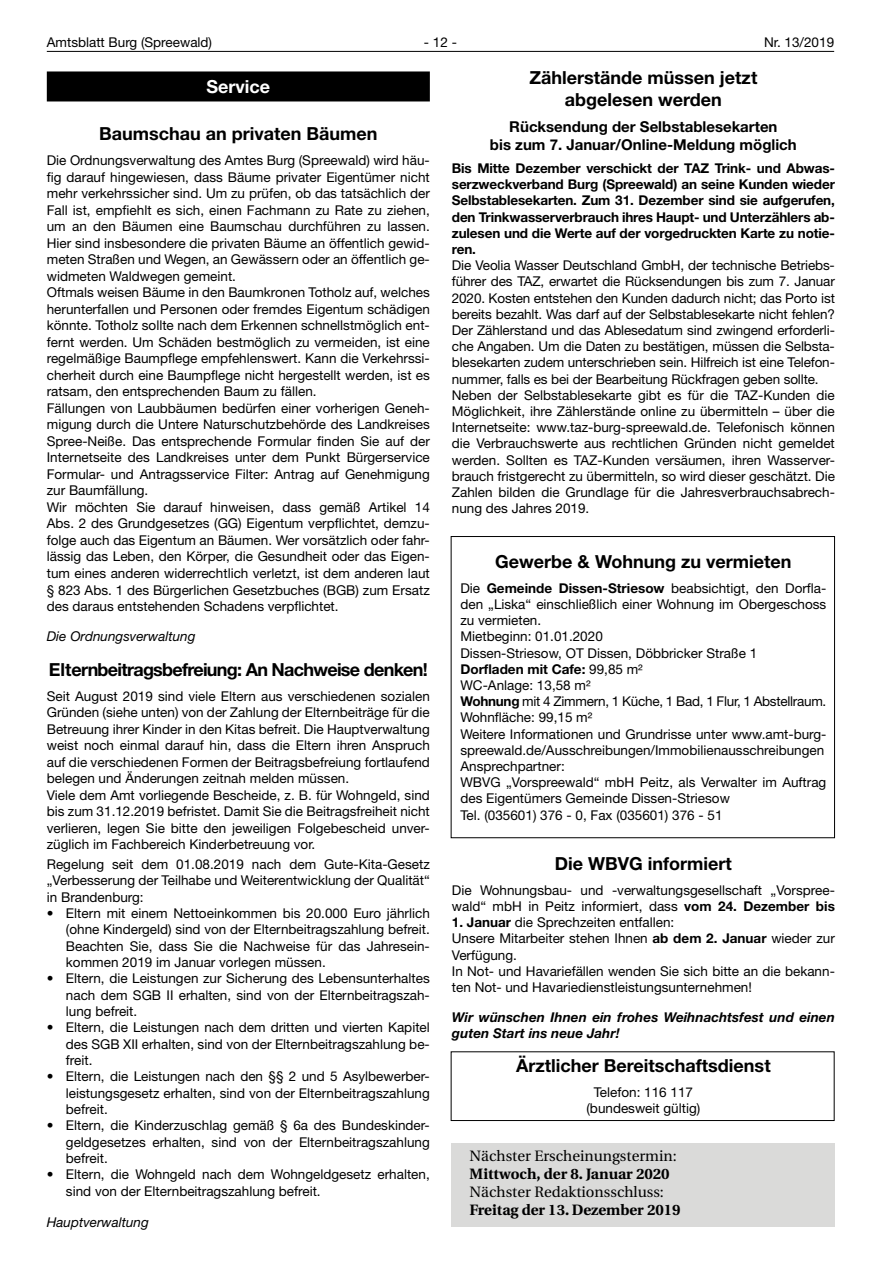
<style>
.page{position:relative;width:881px;height:1263px;background:#fff}
.page>*{position:absolute;margin:0;border:0;box-sizing:border-box;transform-origin:0 0}
.t1{font:700 18px/21.6px "Helvetica Neue LT";color:#000;text-align:center}
.t2{font:700 18px "Helvetica Neue LT";letter-spacing:-.04em;color:#000}
.t3{font:700 18px "Helvetica Neue LT";color:#fff}
.t4{font:700 15px/18px "Helvetica Neue LT";color:#000;text-align:center}
.t5{font:15px "Utopia";color:#000}
.t6{font:700 15px "Utopia";color:#000}
.t7{font:13.5px/16.2px "Helvetica Neue LT";color:#000}
.t8{font:700 13.5px/16.2px "Helvetica Neue LT";letter-spacing:-.01em;color:#000;text-align:justify}
.t9{font:italic 700 13.5px/16.2px "Helvetica Neue LT";color:#000}
.t10{font:italic 13.5px "Helvetica Neue LT";color:#000}
.s1{font-weight:700}
</style>
<div class="page">
<hr style="left:47px;top:51px;width:786px;height:1px;background:#000">
<div style="left:47px;top:71px;width:382px;height:30px;background:#000"></div>
<div style="left:451px;top:1143px;width:382px;height:84px;background:#dadad9"></div>
<div style="left:450px;top:1051px;width:384px;height:70px;border:1px solid #000"></div>
<p class="t7" style="left:47px;top:34px;width:167px">Amtsblatt Burg (Spreewald)</p>
<p class="t7" style="left:424px;top:34px;width:35px">- 12 -</p>
<p class="t7" style="left:763px;top:34px;width:72px">Nr. 13/2019</p>
<h1 class="t1" style="left:529px;top:67px;width:229px">Zählerstände müssen jetzt abgelesen werden</h1>
<p class="t4" style="left:489px;top:118px;width:308px">Rücksendung der Selbstablesekarten<br>bis zum 7. Januar/Online-Meldung möglich</p>
<p class="t8" style="left:451px;top:160px;width:384px">Bis Mitte Dezember verschickt der TAZ Trink- und Abwas&shy;serzweckverband Burg (Spreewald) an seine Kunden wieder Selbstablesekarten. Zum 31. Dezember sind sie aufgerufen, den Trinkwasserverbrauch ihres Haupt- und Unterzählers ab&shy;zulesen und die Werte auf der vorgedruckten Karte zu notie&shy;ren.</p>
<p class="t7" style="left:451px;top:257px;width:384px">Die Veolia Wasser Deutschland GmbH, der technische Betriebs&shy;führer des TAZ, erwartet die Rücksendungen bis zum 7. Januar 2020. Kosten entstehen den Kunden dadurch nicht; das Porto ist bereits bezahlt. Was darf auf der Selbstablesekarte nicht fehlen?<br>Der Zählerstand und das Ablesedatum sind zwingend erforderli&shy;che Angaben. Um die Daten zu bestätigen, müssen die Selbsta&shy;blesekarten zudem unterschrieben sein. Hilfreich ist eine Telefon&shy;nummer, falls es bei der Bearbeitung Rückfragen geben sollte.<br>Neben der Selbstablesekarte gibt es für die TAZ-Kunden die Möglichkeit, ihre Zählerstände online zu übermitteln – über die Internetseite: www.taz-burg-spreewald.de. Telefonisch können die Verbrauchswerte aus rechtlichen Gründen nicht gemeldet werden. Sollten es TAZ-Kunden versäumen, ihren Wasserver&shy;brauch fristgerecht zu übermitteln, so wird dieser geschätzt. Die Zahlen bilden die Grundlage für die Jahresverbrauchsabrech&shy;nung des Jahres 2019.</p>
<h1 class="t1" style="left:495px;top:550px;width:298px">Gewerbe &amp; Wohnung zu vermieten</h1>
<p class="t7" style="left:460px;top:580px;width:367px">Die <span class="s1">Gemeinde Dissen-Striesow</span> beabsichtigt, den Dorfla&shy;den „Liska“ einschließlich einer Wohnung im Obergeschoss zu vermieten.<br>Mietbeginn: 01.01.2020<br>Dissen-Striesow, OT Dissen, Döbbricker Straße 1<br><span class="s1">Dorfladen mit Cafe:</span> 99,85 m²<br>WC-Anlage: 13,58 m²<br><span class="s1">Wohnung</span> mit 4 Zimmern, 1 Küche, 1 Bad, 1 Flur, 1 Abstellraum.<br>Wohnfläche: 99,15 m²<br>Weitere Informationen und Grundrisse unter www.amt-burg&shy;spreewald.de/Ausschreibungen/Immobilienausschreibungen Ansprechpartner:<br>WBVG „Vorspreewald“ mbH Peitz, als Verwalter im Auftrag des Eigentümers Gemeinde Dissen-Striesow<br>Tel. (035601) 376 - 0, Fax (035601) 376 - 51</p>
<h1 class="t1" style="left:554px;top:852px;width:178px">Die WBVG informiert</h1>
<p class="t7" style="left:451px;top:882px;width:384px">Die Wohnungsbau- und -verwaltungsgesellschaft „Vorspree&shy;wald“ mbH in Peitz informiert, dass <span class="s1">vom 24. Dezember bis</span></p>
<p class="t7" style="left:451px;top:914px;width:384px"><span class="s1">1. Januar</span> die Sprechzeiten entfallen:<br>Unsere Mitarbeiter stehen Ihnen <span class="s1">ab dem 2. Januar</span> wieder zur Verfügung.<br>In Not- und Havariefällen wenden Sie sich bitte an die bekann&shy;ten Not- und Havariedienstleistungsunternehmen!</p>
<p class="t9" style="left:451px;top:1008px;width:384px">Wir wünschen Ihnen ein frohes Weihnachtsfest und einen guten Start ins neue Jahr!</p>
<h1 class="t1" style="left:516px;top:1055px;width:256px">Ärztlicher Bereitschaftsdienst</h1>
<p class="t7" style="left:586px;top:1084px;width:115px;text-align:center">Telefon: 116 117 (bundesweit gültig)</p>
<h1 class="t3" style="left:206px;top:75px;width:65px">Service</h1>
<h1 class="t1" style="left:99px;top:123px;width:280px">Baumschau an privaten Bäumen</h1>
<p class="t7" style="left:47px;top:152px;width:384px">Die Ordnungsverwaltung des Amtes Burg (Spreewald) wird häu&shy;fig darauf hingewiesen, dass Bäume privater Eigentümer nicht mehr verkehrssicher sind. Um zu prüfen, ob das tatsächlich der Fall ist, empfiehlt es sich, einen Fachmann zu Rate zu ziehen, um an den Bäumen eine Baumschau durchführen zu lassen.<br>Hier sind insbesondere die privaten Bäume an öffentlich gewid&shy;meten Straßen und Wegen, an Gewässern oder an öffentlich ge&shy;widmeten Waldwegen gemeint.<br>Oftmals weisen Bäume in den Baumkronen Totholz auf, welches herunterfallen und Personen oder fremdes Eigentum schädigen könnte. Totholz sollte nach dem Erkennen schnellstmöglich ent&shy;fernt werden. Um Schäden bestmöglich zu vermeiden, ist eine regelmäßige Baumpflege empfehlenswert. Kann die Verkehrssi&shy;cherheit durch eine Baumpflege nicht hergestellt werden, ist es ratsam, den entsprechenden Baum zu fällen.<br>Fällungen von Laubbäumen bedürfen einer vorherigen Geneh&shy;migung durch die Untere Naturschutzbehörde des Landkreises Spree-Neiße. Das entsprechende Formular finden Sie auf der Internetseite des Landkreises unter dem Punkt Bürgerservice Formular- und Antragsservice Filter: Antrag auf Genehmigung zur Baumfällung.<br>Wir möchten Sie darauf hinweisen, dass gemäß Artikel 14<br>Abs. 2 des Grundgesetzes (GG) Eigentum verpflichtet, demzu&shy;folge auch das Eigentum an Bäumen. Wer vorsätzlich oder fahr&shy;lässig das Leben, den Körper, die Gesundheit oder das Eigen&shy;tum eines anderen widerrechtlich verletzt, ist dem anderen laut § 823 Abs. 1 des Bürgerlichen Gesetzbuches (BGB) zum Ersatz des daraus entstehenden Schadens verpflichtet.</p>
<p class="t10" style="left:47px;top:628px;width:150px">Die Ordnungsverwaltung</p>
<h1 class="t2" style="left:49px;top:658px;width:380px">Elternbeitragsbefreiung: An Nachweise denken!</h1>
<p class="t7" style="left:47px;top:687px;width:384px">Seit August 2019 sind viele Eltern aus verschiedenen sozialen Gründen (siehe unten) von der Zahlung der Elternbeiträge für die Betreuung ihrer Kinder in den Kitas befreit. Die Hauptverwaltung weist noch einmal darauf hin, dass die Eltern ihren Anspruch auf die verschiedenen Formen der Beitragsbefreiung fortlaufend belegen und Änderungen zeitnah melden müssen.<br>Viele dem Amt vorliegende Bescheide, z. B. für Wohngeld, sind bis zum 31.12.2019 befristet. Damit Sie die Beitragsfreiheit nicht verlieren, legen Sie bitte den jeweiligen Folgebescheid unver&shy;züglich im Fachbereich Kinderbetreuung vor.</p>
<p class="t7" style="left:47px;top:856px;width:384px;text-align:justify">Regelung seit dem 01.08.2019 nach dem Gute-Kita-Gesetz „Verbesserung der Teilhabe und Weiterentwicklung der Qualität“ in Brandenburg:</p>
<p class="t7" style="left:66px;top:905px;width:365px;text-align:justify;text-indent:-19px">• Eltern mit einem Nettoeinkommen bis 20.000 Euro jährlich (ohne Kindergeld) sind von der Elternbeitragszahlung befreit.<br>Beachten Sie, dass Sie die Nachweise für das Jahresein&shy;kommen 2019 im Januar vorlegen müssen.</p>
<p class="t7" style="left:66px;top:970px;width:365px;text-align:justify;text-indent:-19px">• Eltern, die Leistungen zur Sicherung des Lebensunterhaltes nach dem SGB II erhalten, sind von der Elternbeitragszah&shy;lung befreit.</p>
<p class="t7" style="left:66px;top:1019px;width:365px;text-align:justify;text-indent:-19px">• Eltern, die Leistungen nach dem dritten und vierten Kapitel des SGB XII erhalten, sind von der Elternbeitragszahlung be&shy;freit.</p>
<p class="t7" style="left:66px;top:1068px;width:365px;text-align:justify;text-indent:-19px">• Eltern, die Leistungen nach den §§ 2 und 5 Asylbewerber&shy;leistungsgesetz erhalten, sind von der Elternbeitragszahlung befreit.</p>
<p class="t7" style="left:66px;top:1117px;width:365px;text-align:justify;text-indent:-19px">• Eltern, die Kinderzuschlag gemäß § 6a des Bundeskinder&shy;geldgesetzes erhalten, sind von der Elternbeitragszahlung befreit.</p>
<p class="t7" style="left:66px;top:1166px;width:365px;text-indent:-19px">• Eltern, die Wohngeld nach dem Wohngeldgesetz erhalten, sind von der Elternbeitragszahlung befreit.</p>
<p class="t10" style="left:47px;top:1214px;width:104px">Hauptverwaltung</p>
<p class="t5" style="left:469px;top:1148px;width:208px">Nächster Erscheinungstermin:</p>
<p class="t6" style="left:469px;top:1165px;width:201px">Mittwoch, der 8. Januar 2020</p>
<p class="t5" style="left:469px;top:1184px;width:196px">Nächster Redaktionsschluss:</p>
<p class="t6" style="left:469px;top:1201px;width:212px">Freitag der 13. Dezember 2019</p>
</div>
